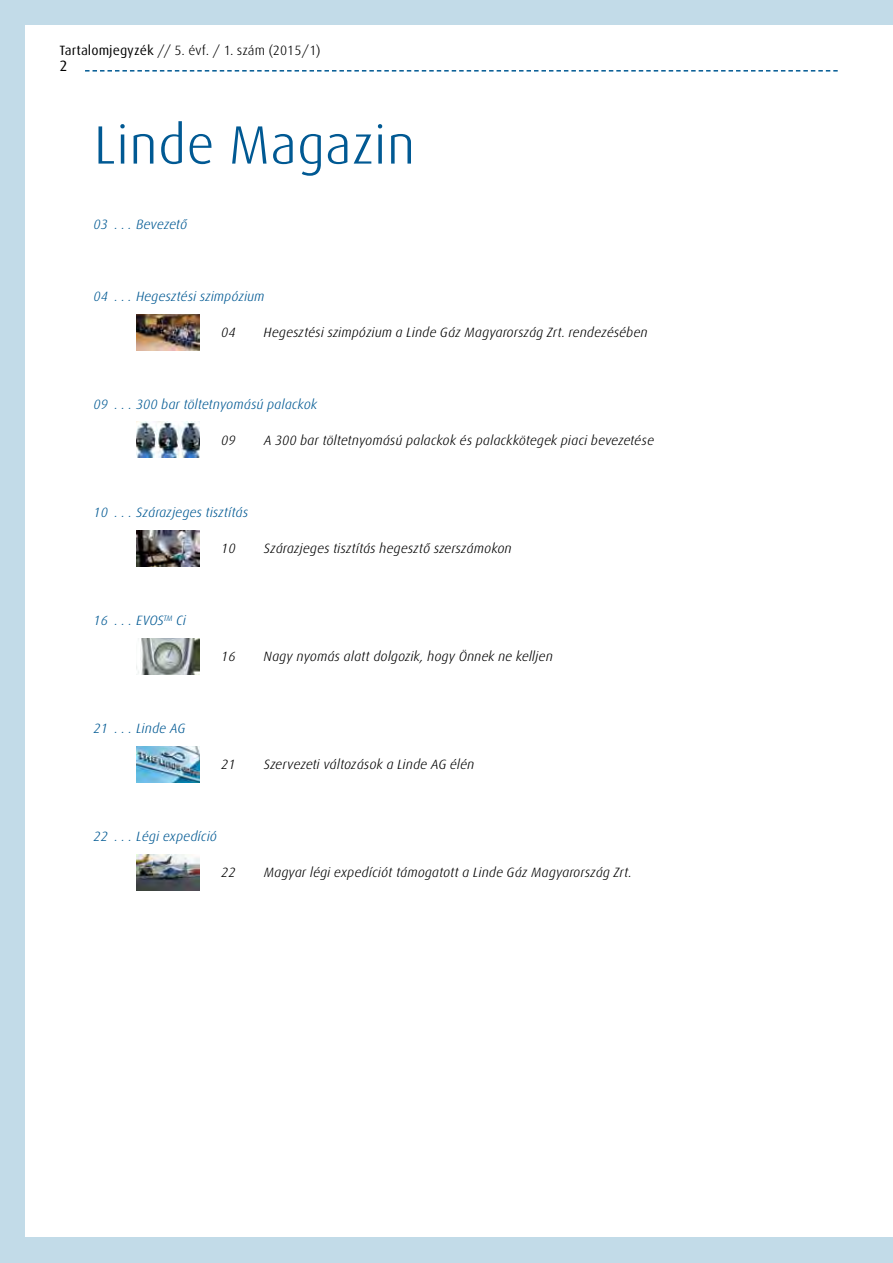
<style>
.page{position:relative;width:893px;height:1263px;background:#c2dbe8}
.page>*{position:absolute;margin:0;border:0;box-sizing:border-box;transform-origin:0 0}
.t1{font:300 54px "Linde Dax Global";color:#005993}
.t2{font:15px "Linde Dax Global";color:#000}
.t3{font:italic 300 13.5px "Linde Dax Global";color:#000}
.t4{font:italic 300 13.5px "Linde Dax Global";color:#005993}
.t5{font:300 13.5px "Linde Dax Global";color:#000}
.s1{font-weight:400}
</style>
<div class="page">
<div style="left:26px;top:26px;width:867px;height:1211px;background:#fff"></div>
<svg style="left:85px;top:70px;width:753px;height:2px"></svg>
<img style="left:136px;top:530px;width:64px;height:36px">
<img style="left:136px;top:314px;width:64px;height:36px">
<img style="left:136px;top:422px;width:64px;height:36px">
<img style="left:136px;top:638px;width:64px;height:37px">
<img style="left:136px;top:746px;width:64px;height:36px">
<img style="left:136px;top:854px;width:64px;height:36px">
<p class="t5" style="left:60px;top:43px;width:263px"><span class="s1">Tartalomjegyzék</span> // 5. évf. / 1. szám (2015/1)</p>
<p class="t2" style="left:60px;top:57px;width:10px">2</p>
<h1 class="t1" style="left:94px;top:113px;width:323px">Linde Magazin</h1>
<p class="t4" style="left:94px;top:217px;width:95px">03 . . . Bevezető</p>
<p class="t4" style="left:94px;top:289px;width:173px">04 . . . Hegesztési szimpózium</p>
<p class="t3" style="left:221px;top:325px;width:16px">04</p>
<p class="t3" style="left:264px;top:325px;width:386px">Hegesztési szimpózium a Linde Gáz Magyarország Zrt. rendezésében</p>
<p class="t4" style="left:94px;top:397px;width:225px">09 . . . 300 bar töltetnyomású palackok</p>
<p class="t3" style="left:221px;top:433px;width:16px">09</p>
<p class="t3" style="left:264px;top:433px;width:392px">A 300 bar töltetnyomású palackok és palackkötegek piaci bevezetése</p>
<p class="t4" style="left:94px;top:505px;width:156px">10 . . . Szárazjeges tisztítás</p>
<p class="t3" style="left:221px;top:541px;width:16px">10</p>
<p class="t3" style="left:264px;top:541px;width:250px">Szárazjeges tisztítás hegesztő szerszámokon</p>
<p class="t4" style="left:94px;top:613px;width:94px">16 . . . EVOS<sup>TM</sup> Ci</p>
<p class="t4" style="left:94px;top:721px;width:93px">21 . . . Linde AG</p>
<p class="t3" style="left:221px;top:649px;width:16px">16</p>
<p class="t3" style="left:264px;top:649px;width:291px">Nagy nyomás alatt dolgozik, hogy Önnek ne kelljen</p>
<p class="t3" style="left:221px;top:757px;width:16px">21</p>
<p class="t3" style="left:264px;top:757px;width:212px">Szervezeti változások a Linde AG élén</p>
<p class="t4" style="left:94px;top:829px;width:125px">22 . . . Légi expedíció</p>
<p class="t3" style="left:221px;top:865px;width:16px">22</p>
<p class="t3" style="left:264px;top:865px;width:367px">Magyar légi expedíciót támogatott a Linde Gáz Magyarország Zrt.</p>
</div>
